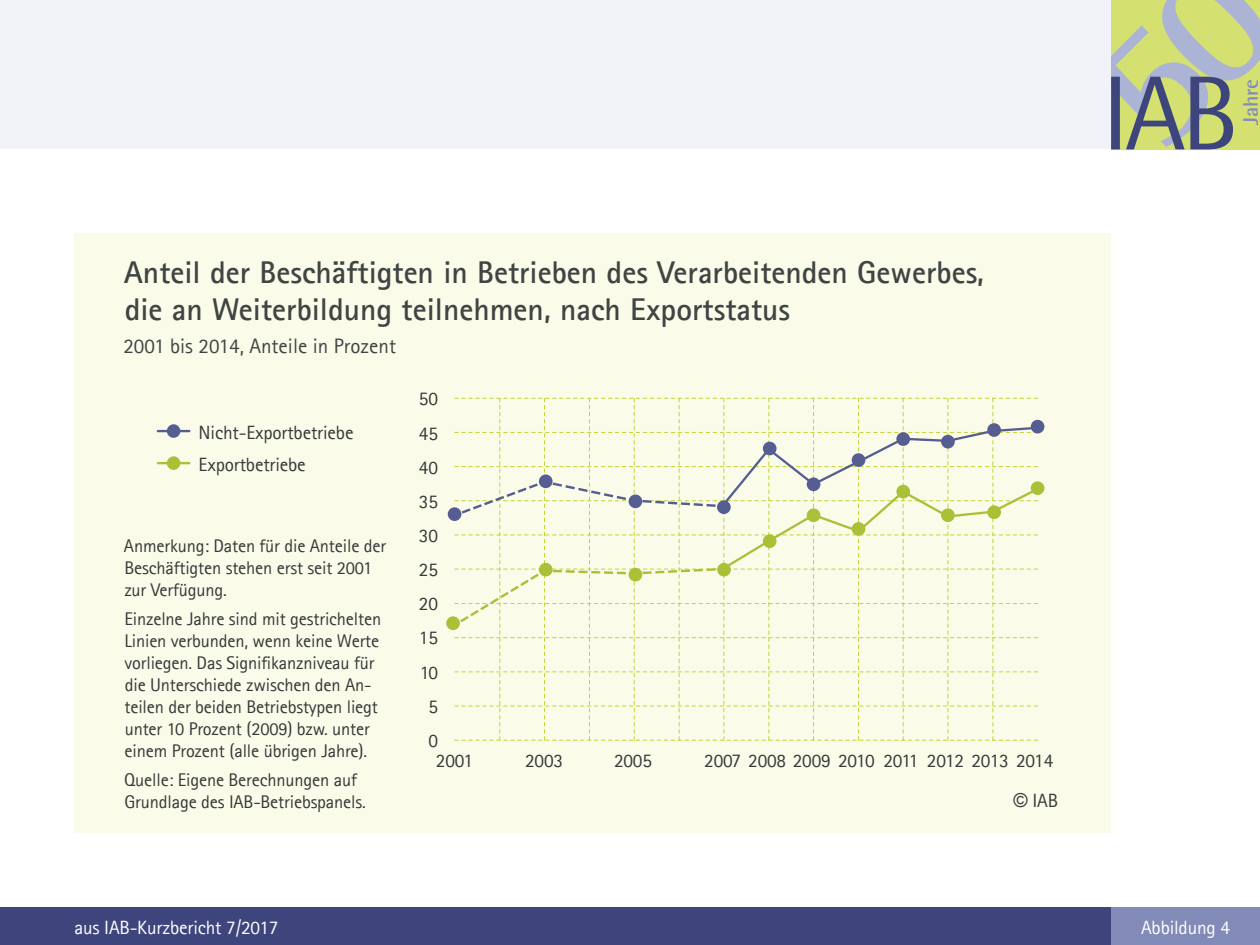
<style>
.page{position:relative;width:1260px;height:945px;background:#fff}
.page>*{position:absolute;margin:0;border:0;box-sizing:border-box;transform-origin:0 0}
.Graphiküberschrift{font:700 31.5px/36.8px "Agfa Rotis Sans Serif";color:#404443}
.Graphi_Kasten-Abbild{font:21px "Agfa Rotis Sans Serif";color:#404443}
.t1{font:700 21px "Agfa Rotis Semisans";color:#828bb8}
.Graphiktext-Quelle{font:19.25px "Agfa Rotis Sans Serif";letter-spacing:-.01em;color:#363938}
.Graphiktext-Quelle-2{font:19.25px "Agfa Rotis Sans Serif";letter-spacing:-.01em;color:#fff}
.Graphiktext-Quelle-3{font:18.38px/22.1px "Agfa Rotis Sans Serif";letter-spacing:-.01em;color:#363938}
.s1{font-family:"Arial"}
</style>
<div class="page">
<div style="left:0;top:0;width:1111px;height:149px;background:#f2f3f9"></div>
<div style="left:0;top:908px;width:1111px;height:37px;background:#3e457d"></div>
<svg style="left:1111px;top:0;width:149px;height:149px;background:#b2bd8b"></svg>
<div style="left:1111px;top:908px;width:149px;height:37px;background:#828bb8"></div>
<div style="left:74px;top:233px;width:1037px;height:599px;background:#fafbe9"></div>
<hr style="left:158px;top:430px;width:31px;height:2px;background:#565d92">
<div style="left:167px;top:424px;width:13px;height:14px;background:#565d92;border-radius:50%"></div>
<hr style="left:158px;top:462px;width:31px;height:2px;background:#a9c037">
<div style="left:167px;top:456px;width:13px;height:14px;background:#a9c037;border-radius:50%"></div>
<div style="left:446px;top:616px;width:14px;height:14px;background:#a9c037;border-radius:50%"></div>
<div style="left:448px;top:507px;width:13px;height:14px;background:#565d92;border-radius:50%"></div>
<svg style="left:451px;top:398px;width:590px;height:343px"></svg>
<div style="left:539px;top:563px;width:14px;height:14px;background:#a9c037;border-radius:50%"></div>
<div style="left:629px;top:568px;width:13px;height:13px;background:#a9c037;border-radius:50%"></div>
<div style="left:717px;top:563px;width:14px;height:14px;background:#a9c037;border-radius:50%"></div>
<div style="left:763px;top:534px;width:14px;height:14px;background:#a9c037;border-radius:50%"></div>
<div style="left:807px;top:508px;width:13px;height:14px;background:#a9c037;border-radius:50%"></div>
<div style="left:852px;top:522px;width:13px;height:14px;background:#a9c037;border-radius:50%"></div>
<div style="left:896px;top:485px;width:14px;height:13px;background:#a9c037;border-radius:50%"></div>
<div style="left:941px;top:508px;width:14px;height:14px;background:#a9c037;border-radius:50%"></div>
<div style="left:987px;top:505px;width:14px;height:14px;background:#a9c037;border-radius:50%"></div>
<div style="left:1031px;top:481px;width:13px;height:14px;background:#a9c037;border-radius:50%"></div>
<div style="left:539px;top:474px;width:14px;height:14px;background:#565d92;border-radius:50%"></div>
<div style="left:629px;top:495px;width:13px;height:13px;background:#565d92;border-radius:50%"></div>
<div style="left:717px;top:500px;width:14px;height:14px;background:#565d92;border-radius:50%"></div>
<div style="left:763px;top:442px;width:14px;height:13px;background:#565d92;border-radius:50%"></div>
<div style="left:807px;top:477px;width:13px;height:14px;background:#565d92;border-radius:50%"></div>
<div style="left:896px;top:432px;width:14px;height:14px;background:#565d92;border-radius:50%"></div>
<div style="left:852px;top:453px;width:13px;height:14px;background:#565d92;border-radius:50%"></div>
<div style="left:941px;top:435px;width:14px;height:14px;background:#565d92;border-radius:50%"></div>
<div style="left:987px;top:423px;width:14px;height:14px;background:#565d92;border-radius:50%"></div>
<div style="left:1031px;top:420px;width:13px;height:13px;background:#565d92;border-radius:50%"></div>
<p class="Graphiküberschrift" style="left:124px;top:254px;width:861px">Anteil der Beschäftigten in Betrieben des Verarbeitenden Gewerbes, die an Weiterbildung teilnehmen, nach Exportstatus</p>
<p class="Graphi_Kasten-Abbild" style="left:123px;top:333px;width:274px">2001 bis 2014, Anteile in Prozent</p>
<p class="Graphiktext-Quelle" style="left:199px;top:421px;width:156px">Nicht-Exportbetriebe</p>
<p class="Graphiktext-Quelle" style="left:199px;top:453px;width:109px">Exportbetriebe</p>
<p class="Graphiktext-Quelle-3" style="left:124px;top:535px;width:264px">Anmerkung: Daten für die Anteile der<br>Beschäftigten stehen erst seit 2001 zur Verfügung.</p>
<p class="Graphiktext-Quelle-3" style="left:125px;top:607px;width:258px">Einzelne Jahre sind mit gestrichelten Linien verbunden, wenn keine Werte vorliegen. Das Signifikanzniveau für die Unterschiede zwischen den An&shy;teilen der beiden Betriebstypen liegt unter 10 Prozent (2009) bzw. unter einem Prozent (alle übrigen Jahre).</p>
<p class="Graphiktext-Quelle-3" style="left:124px;top:768px;width:243px">Quelle: Eigene Berechnungen auf<br>Grundlage des IAB-Betriebspanels.</p>
<p class="Graphiktext-Quelle" style="left:419px;top:388px;width:21px">50</p>
<p class="Graphiktext-Quelle" style="left:419px;top:422px;width:21px">45</p>
<p class="Graphiktext-Quelle" style="left:419px;top:456px;width:21px">40</p>
<p class="Graphiktext-Quelle" style="left:419px;top:490px;width:21px">35</p>
<p class="Graphiktext-Quelle" style="left:419px;top:524px;width:21px">30</p>
<p class="Graphiktext-Quelle" style="left:419px;top:558px;width:21px">25</p>
<p class="Graphiktext-Quelle" style="left:419px;top:592px;width:21px">20</p>
<p class="Graphiktext-Quelle" style="left:419px;top:627px;width:21px">15</p>
<p class="Graphiktext-Quelle" style="left:420px;top:661px;width:20px">10</p>
<p class="Graphiktext-Quelle" style="left:428px;top:695px;width:11px">5</p>
<p class="Graphiktext-Quelle" style="left:428px;top:729px;width:11px">0</p>
<p class="Graphiktext-Quelle" style="left:436px;top:749px;width:39px">2001</p>
<p class="Graphiktext-Quelle" style="left:525px;top:749px;width:39px">2003</p>
<p class="Graphiktext-Quelle" style="left:614px;top:749px;width:39px">2005</p>
<p class="Graphiktext-Quelle" style="left:704px;top:749px;width:172px">2007 2008 2009 2010</p>
<p class="Graphiktext-Quelle" style="left:883px;top:749px;width:171px">2011 2012 2013 2014</p>
<p class="Graphiktext-Quelle" style="left:1013px;top:789px;width:46px"><span class="s1">©</span> IAB</p>
<p class="Graphiktext-Quelle-2" style="left:74px;top:916px;width:206px">aus IAB-Kurzbericht 7/2017</p>
<p class="t1" style="left:1238px;top:125px;width:48px;rotate:-90deg">Jahre</p>
<p class="Graphiktext-Quelle-2" style="left:1141px;top:916px;width:90px">Abbildung 4</p>
</div>
